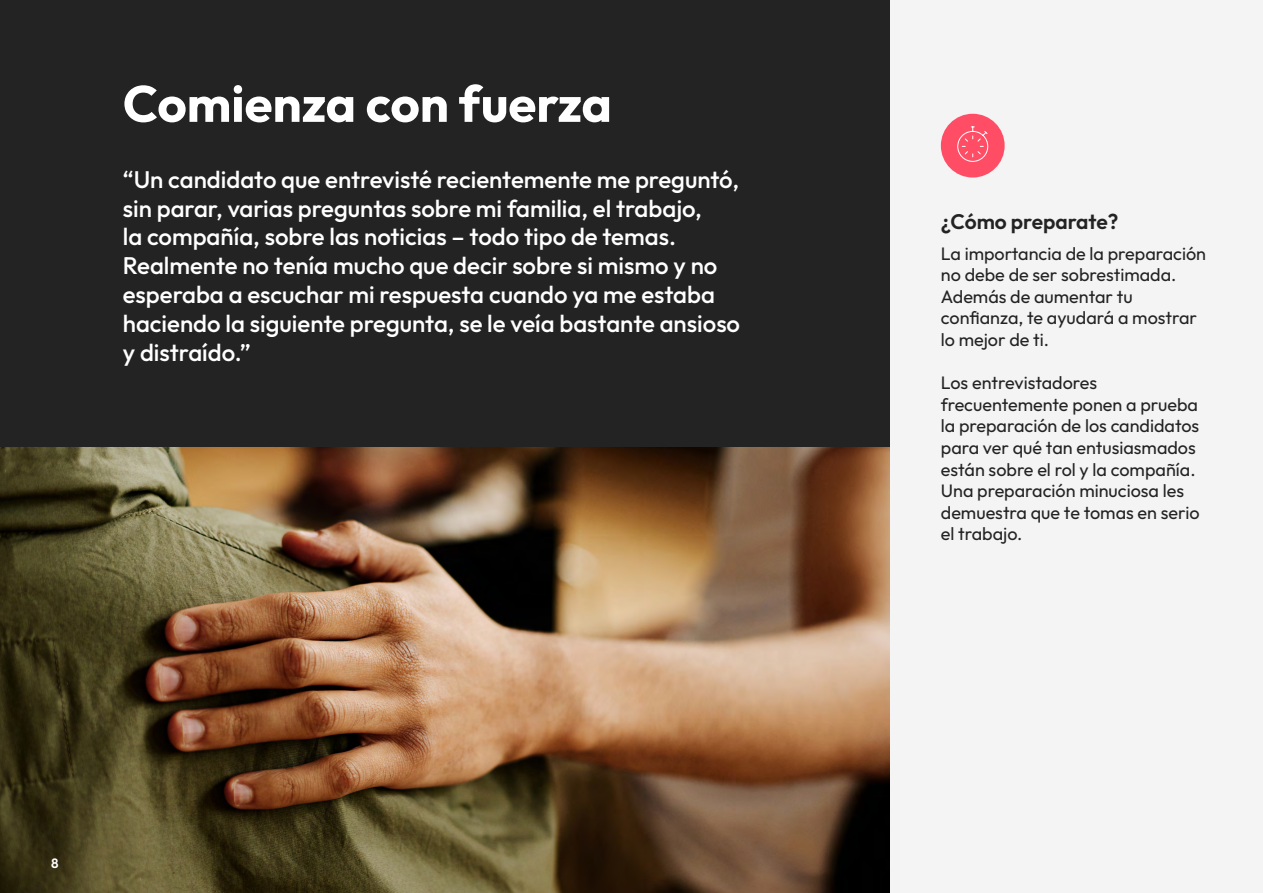
<style>
.page{position:relative;width:1263px;height:893px;background:#fff}
.page>*{position:absolute;margin:0;border:0;box-sizing:border-box;transform-origin:0 0}
.t1{font:700 51px "Outfit";color:#fff}
.t2{font:500 24px/28.8px "Outfit";color:#fff}
.t3{font:600 21px "Outfit";color:#232323}
.t4{font:18px/21.6px "Outfit";color:#232323}
.t5{font:600 13.5px "Outfit";color:#fff}
</style>
<div class="page">
<div style="left:890px;top:0;width:373px;height:893px;background:#f4f4f4"></div>
<img style="left:0;top:446px;width:890px;height:447px">
<div style="left:0;top:0;width:890px;height:446px;background:#232323"></div>
<div style="left:941px;top:114px;width:64px;height:64px;background:#ff4d66;border-radius:50%"></div>
<svg style="left:957px;top:126px;width:31px;height:36px"></svg>
<h1 class="t1" style="left:123px;top:75px;width:491px">Comienza con fuerza</h1>
<p class="t2" style="left:123px;top:165px;width:619px">“Un candidato que entrevisté recientemente me preguntó, sin parar, varias preguntas sobre mi familia, el trabajo,<br>la compañía, sobre las noticias – todo tipo de temas.<br>Realmente no tenía mucho que decir sobre si mismo y no esperaba a escuchar mi respuesta cuando ya me estaba haciendo la siguiente pregunta, se le veía bastante ansioso y distraído.”</p>
<p class="t5" style="left:51px;top:856px;width:9px">8</p>
<p class="t3" style="left:941px;top:210px;width:179px">¿Cómo preparate?</p>
<p class="t4" style="left:941px;top:242px;width:267px">La importancia de la preparación no debe de ser sobrestimada.<br>Además de aumentar tu confianza, te ayudará a mostrar lo mejor de ti.</p>
<p class="t4" style="left:941px;top:372px;width:260px">Los entrevistadores frecuentemente ponen a prueba la preparación de los candidatos para ver qué tan entusiasmados están sobre el rol y la compañía.<br>Una preparación minuciosa les demuestra que te tomas en serio el trabajo.</p>
</div>
